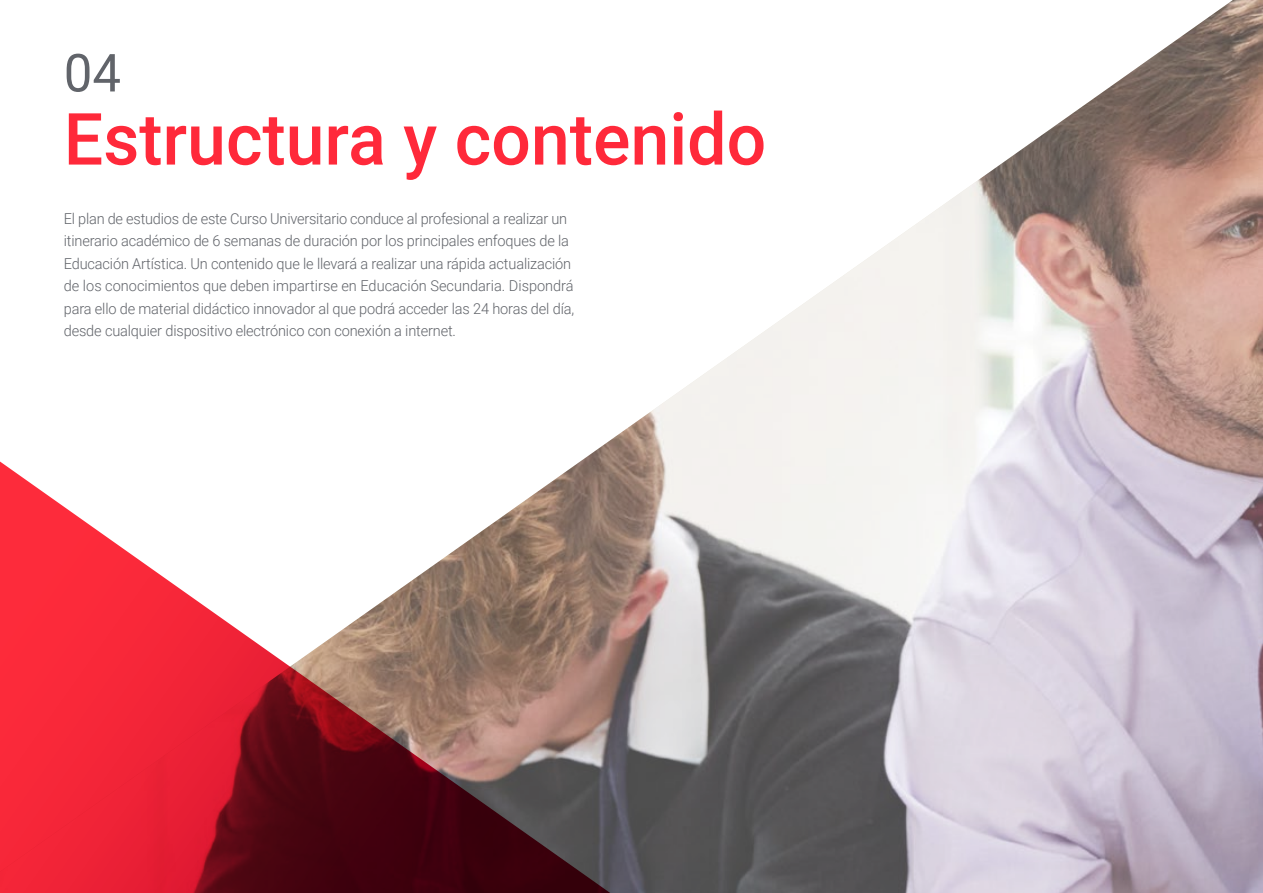
<style>
.page{position:relative;width:1263px;height:893px;background:#fff}
.page>*{position:absolute;margin:0;border:0;box-sizing:border-box;transform-origin:0 0}
.t1{font:500 72px "Roboto";color:#ff293a}
.t2{font:52.5px "Roboto";color:#61646a}
.t3{font:300 15px/22.5px "Roboto";letter-spacing:-.01em;color:#61646a}
</style>
<div class="page">
<img style="left:602px;top:0;width:661px;height:893px">
<svg style="left:0;top:446px;width:640px;height:447px"></svg>
<h2 class="t2" style="left:64px;top:36px;width:59px">04</h2>
<h1 class="t1" style="left:64px;top:89px;width:704px">Estructura y contenido</h1>
<p class="t3" style="left:64px;top:207px;width:512px">El plan de estudios de este Curso Universitario conduce al profesional a realizar un itinerario académico de 6 semanas de duración por los principales enfoques de la Educación Artística. Un contenido que le llevará a realizar una rápida actualización de los conocimientos que deben impartirse en Educación Secundaria. Dispondrá para ello de material didáctico innovador al que podrá acceder las 24 horas del día, desde cualquier dispositivo electrónico con conexión a internet.</p>
</div>
